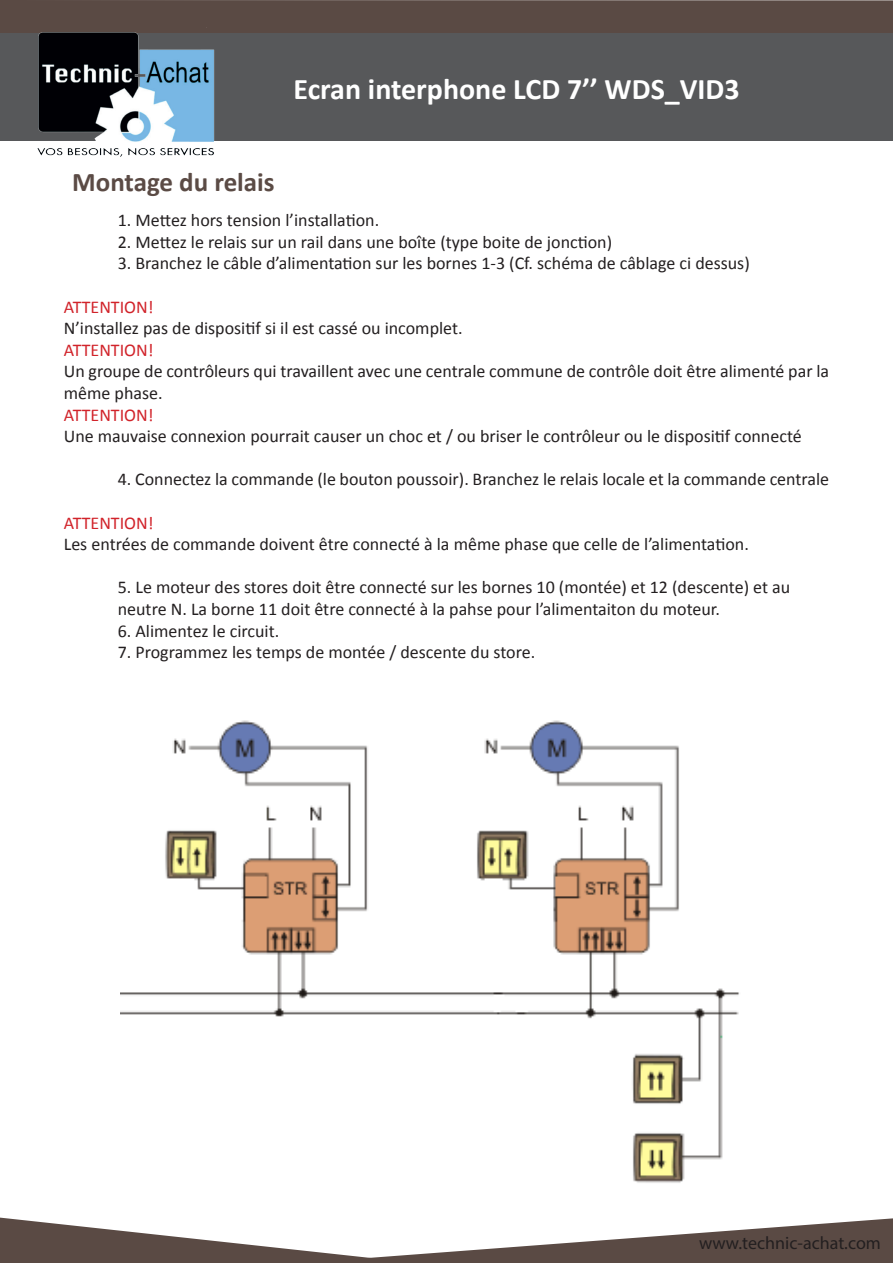
<style>
.page{position:relative;width:893px;height:1263px;background:#fff}
.page>*{position:absolute;margin:0;border:0;box-sizing:border-box;transform-origin:0 0}
.t1{font:700 30px "Calibri";color:#fff}
.t2{font:700 27px "Calibri";color:#5b4b45}
.t3{font:18px/21.6px "Calibri";color:#231f20}
.t4{font:18px "Calibri";color:#d1232a}
.t5{font:18px "Myriad Pro";color:#231f20}
</style>
<div class="page">
<div style="left:0;top:0;width:893px;height:33px;background:#5a4a44"></div>
<svg style="left:0;top:1217px;width:893px;height:46px"></svg>
<div style="left:0;top:33px;width:893px;height:108px;background:#57585a"></div>
<img style="left:32px;top:28px;width:191px;height:129px">
<img style="left:121px;top:720px;width:618px;height:463px">
<p class="t1" style="left:293px;top:68px;width:448px">Ecran interphone LCD 7’’ WDS_VID3</p>
<p class="t2" style="left:72px;top:163px;width:204px">Montage du relais</p>
<p class="t3" style="left:118px;top:209px;width:263px">1. Mettez hors tension l’installation.</p>
<p class="t3" style="left:118px;top:230px;width:496px">2. Mettez le relais sur un rail dans une boîte (type boite de jonction)</p>
<p class="t3" style="left:118px;top:252px;width:633px">3. Branchez le câble d’alimentation sur les bornes 1-3 (Cf. schéma de câblage ci dessus)</p>
<p class="t4" style="left:64px;top:294px;width:91px">ATTENTION!</p>
<p class="t3" style="left:64px;top:317px;width:400px">N’installez pas de dispositif si il est cassé ou incomplet.</p>
<p class="t4" style="left:64px;top:337px;width:91px">ATTENTION!</p>
<p class="t3" style="left:64px;top:360px;width:767px">Un groupe de contrôleurs qui travaillent avec une centrale commune de contrôle doit être alimenté par la même phase.</p>
<p class="t4" style="left:64px;top:402px;width:91px">ATTENTION!</p>
<p class="t3" style="left:64px;top:425px;width:739px">Une mauvaise connexion pourrait causer un choc et / ou briser le contrôleur ou le dispositif connecté</p>
<p class="t3" style="left:118px;top:468px;width:713px">4. Connectez la commande (le bouton poussoir). Branchez le relais locale et la commande centrale</p>
<p class="t4" style="left:64px;top:510px;width:91px">ATTENTION!</p>
<p class="t3" style="left:64px;top:533px;width:687px">Les entrées de commande doivent être connecté à la même phase que celle de l’alimentation.</p>
<p class="t3" style="left:118px;top:576px;width:674px">5. Le moteur des stores doit être connecté sur les bornes 10 (montée) et 12 (descente) et au neutre N. La borne 11 doit être connecté à la pahse pour l’alimentaiton du moteur.</p>
<p class="t3" style="left:118px;top:619px;width:163px">6. Alimentez le circuit.</p>
<p class="t3" style="left:118px;top:641px;width:419px">7. Programmez les temps de montée / descente du store.</p>
<p class="t5" style="left:699px;top:1232px;width:183px">www.technic-achat.com</p>
</div>
